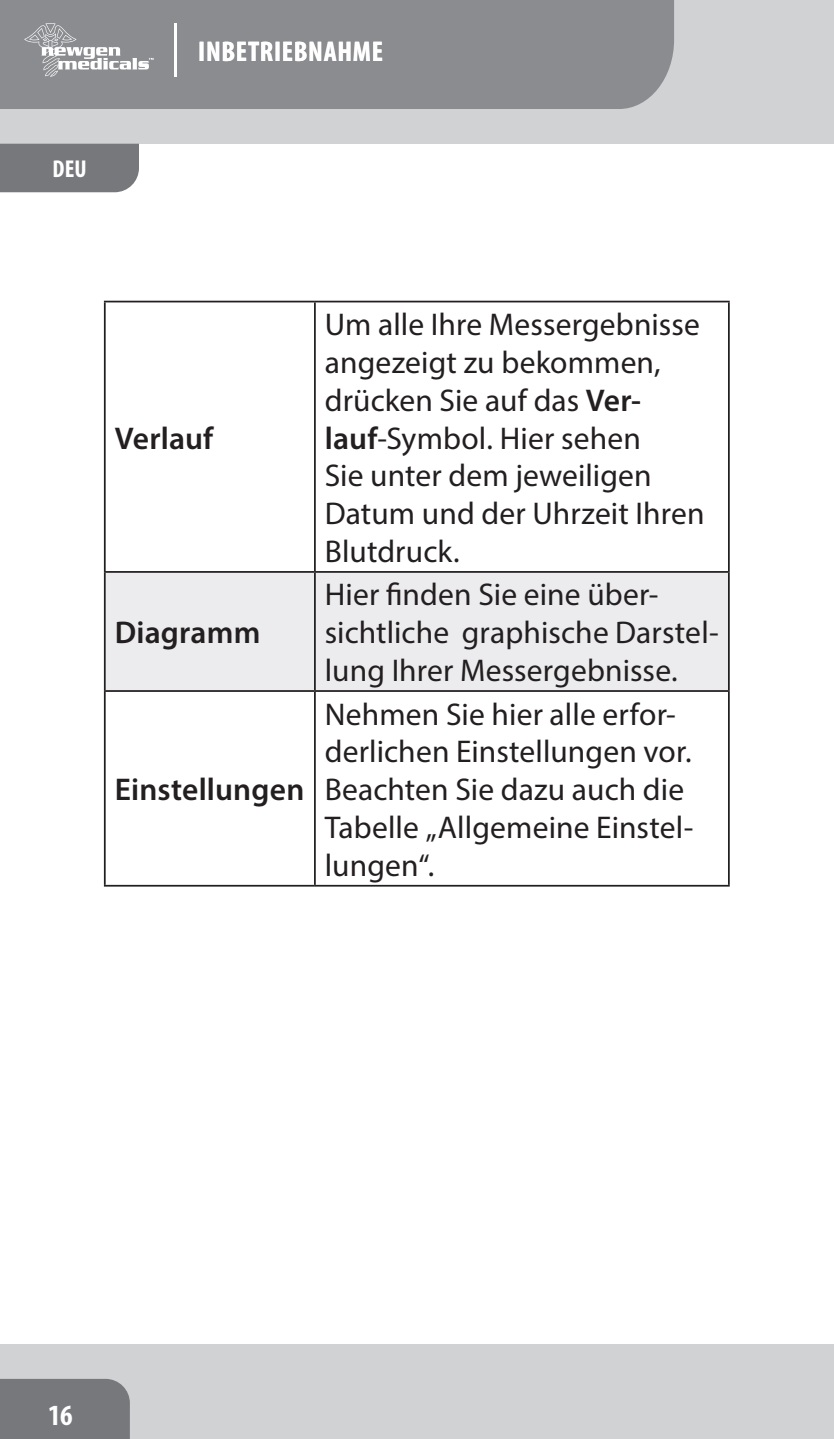
<style>
.page{position:relative;width:834px;height:1439px;background:#fff}
.page>*{position:absolute;margin:0;border:0;box-sizing:border-box;transform-origin:0 0}
.t1{font:31.5px/37.8px "Myriad Pro";letter-spacing:.005em;color:#231f20}
.t2{font:600 31.5px "Myriad Pro";letter-spacing:.005em;color:#231f20}
.t3{font:700 condensed 29.4px "Myriad Pro";color:#fff}
.t4{font:700 condensed 28.35px "Myriad Pro";letter-spacing:.025em;color:#fff}
.t5{font:700 condensed 24.5px "Myriad Pro";color:#fff}
.s1{font-weight:600}
</style>
<div class="page">
<div style="left:0;top:0;width:833px;height:144px;background:#d1d2d4"></div>
<div style="left:0;top:1344px;width:833px;height:95px;background:#d1d2d4"></div>
<hr style="left:833px;top:1344px;width:1px;height:95px;background:#d1d2d4">
<hr style="left:833px;top:0;width:1px;height:144px;background:#d1d2d4">
<div style="left:0;top:0;width:674px;height:109px;background:#8a8c8f"></div>
<div style="left:0;top:144px;width:139px;height:48px;background:#76787b"></div>
<div style="left:0;top:1378px;width:130px;height:61px;background:#76787b"></div>
<svg style="left:24px;top:23px;width:130px;height:54px;background:#a0a2a4"></svg>
<hr style="left:174px;top:23px;width:3px;height:54px;background:#fff">
<div style="left:106px;top:573px;width:621px;height:117px;background:#ececee"></div>
<hr style="left:104px;top:301px;width:211px;height:1px;background:#231f20">
<hr style="left:315px;top:301px;width:414px;height:1px;background:#231f20">
<hr style="left:314px;top:302px;width:2px;height:269px;background:#231f20">
<hr style="left:104px;top:571px;width:211px;height:2px;background:#231f20">
<hr style="left:315px;top:571px;width:414px;height:2px;background:#231f20">
<hr style="left:314px;top:573px;width:2px;height:117px;background:#231f20">
<hr style="left:104px;top:690px;width:211px;height:2px;background:#231f20">
<hr style="left:315px;top:690px;width:414px;height:2px;background:#231f20">
<hr style="left:314px;top:692px;width:2px;height:193px;background:#231f20">
<hr style="left:104px;top:302px;width:2px;height:269px;background:#231f20">
<hr style="left:727px;top:302px;width:2px;height:269px;background:#231f20">
<hr style="left:104px;top:573px;width:2px;height:117px;background:#231f20">
<hr style="left:727px;top:573px;width:2px;height:117px;background:#231f20">
<hr style="left:104px;top:692px;width:2px;height:193px;background:#231f20">
<hr style="left:727px;top:692px;width:2px;height:193px;background:#231f20">
<hr style="left:104px;top:885px;width:211px;height:1px;background:#231f20">
<hr style="left:315px;top:885px;width:414px;height:1px;background:#231f20">
<p class="t5" style="left:52px;top:154px;width:36px">DEU</p>
<p class="t4" style="left:198px;top:34px;width:184px">INBETRIEBNAHME</p>
<p class="t2" style="left:115px;top:418px;width:100px">Verlauf</p>
<p class="t2" style="left:115px;top:612px;width:147px">Diagramm</p>
<p class="t2" style="left:115px;top:769px;width:191px">Einstellungen</p>
<p class="t1" style="left:325px;top:305px;width:381px">Um alle Ihre Messergebnisse angezeigt zu bekommen, drücken Sie auf das <span class="s1">Ver&shy;lauf</span>-Symbol. Hier sehen<br>Sie unter dem jeweiligen<br>Datum und der Uhrzeit Ihren<br>Blutdruck.</p>
<p class="t1" style="left:325px;top:575px;width:395px">Hier finden Sie eine über&shy;sichtliche graphische Darstel&shy;lung Ihrer Messergebnisse.</p>
<p class="t1" style="left:325px;top:694px;width:370px">Nehmen Sie hier alle erfor&shy;derlichen Einstellungen vor.<br>Beachten Sie dazu auch die<br>Tabelle „Allgemeine Einstel&shy;lungen“.</p>
<p class="t3" style="left:48px;top:1396px;width:26px">16</p>
</div>
